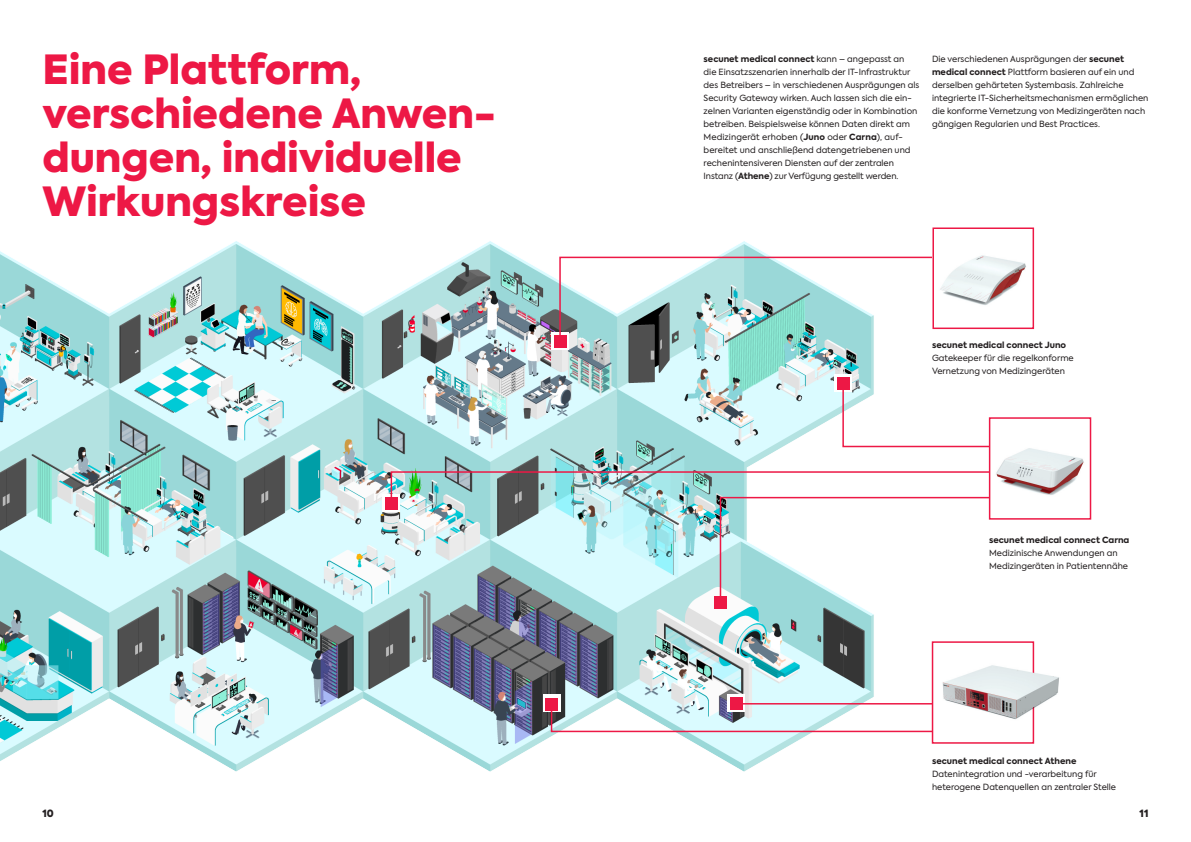
<style>
.page{position:relative;width:1191px;height:842px;background:#fff}
.page>*{position:absolute;margin:0;border:0;box-sizing:border-box;transform-origin:0 0}
.Headline1__40pt{font:900 40px/44px "Axiforma";color:#ed1845}
.t1{font:900 10px "Axiforma";color:#231f20}
.Fließtext{font:8.5px/13px "Axiforma";color:#231f20}
.Fließtext-2{font:800 8.5px "Axiforma";color:#231f20}
.s1{font-weight:800}
</style>
<div class="page">
<img style="left:0;top:241px;width:874px;height:531px">
<div style="left:989px;top:417px;width:102px;height:103px;border:2px solid #ed1845"></div>
<img style="left:996px;top:448px;width:88px;height:47px">
<div style="left:932px;top:227px;width:102px;height:102px;border:2px solid #ed1845"></div>
<img style="left:940px;top:255px;width:86px;height:50px">
<div style="left:714px;top:596px;width:12px;height:12px;background:#ed1845"></div>
<svg style="left:551px;top:333px;width:17px;height:17px"></svg>
<svg style="left:558px;top:256px;width:375px;height:87px"></svg>
<div style="left:554px;top:335px;width:12px;height:12px;background:#ed1845"></div>
<svg style="left:383px;top:495px;width:7px;height:17px"></svg>
<svg style="left:390px;top:470px;width:601px;height:134px"></svg>
<div style="left:385px;top:497px;width:12px;height:12px;background:#ed1845"></div>
<div style="left:834px;top:374px;width:17px;height:17px;background:#fff"></div>
<svg style="left:841px;top:382px;width:149px;height:66px"></svg>
<div style="left:837px;top:377px;width:12px;height:12px;background:#ed1845"></div>
<svg style="left:543px;top:695px;width:17px;height:17px"></svg>
<svg style="left:728px;top:695px;width:17px;height:8px"></svg>
<div style="left:730px;top:698px;width:12px;height:12px;background:#ed1845"></div>
<div style="left:931px;top:641px;width:103px;height:103px;border:2px solid #ed1845"></div>
<img style="left:942px;top:659px;width:93px;height:65px">
<img style="left:943px;top:665px;width:116px;height:53px">
<svg style="left:550px;top:703px;width:383px;height:30px"></svg>
<div style="left:545px;top:698px;width:12px;height:12px;background:#ed1845"></div>
<p class="Headline1__40pt" style="left:43px;top:48px;width:320px">Eine Plattform,</p>
<p class="Headline1__40pt" style="left:43px;top:92px;width:454px">verschiedene Anwen&shy;dungen, individuelle<br>Wirkungskreise</p>
<p class="Fließtext" style="left:703px;top:53px;width:217px"><span class="s1">secunet medical connect</span> kann – angepasst an die Einsatzszenarien innerhalb der IT-Infrastruktur des Betreibers – in verschiedenen Ausprägungen als Security Gateway wirken. Auch lassen sich die ein&shy;zelnen Varianten eigenständig oder in Kombination betreiben. Beispielsweise können Daten direkt am Medizingerät erhoben (<span class="s1">Juno</span> oder <span class="s1">Carna</span>), auf&shy;bereitet und anschließend datengetriebenen und rechenintensiveren Diensten auf der zentralen Instanz (<span class="s1">Athene</span>) zur Verfügung gestellt werden.</p>
<p class="Fließtext" style="left:932px;top:53px;width:218px">Die verschiedenen Ausprägungen der <span class="s1">secunet medical connect</span> Plattform basieren auf ein und derselben gehärteten Systembasis. Zahlreiche integrierte IT-Sicherheitsmechanismen ermöglichen die konforme Vernetzung von Medizingeräten nach gängigen Regularien und Best Practices.</p>
<p class="Fließtext-2" style="left:932px;top:339px;width:136px">secunet medical connect Juno</p>
<p class="Fließtext" style="left:932px;top:352px;width:143px">Gatekeeper für die regelkonforme<br>Vernetzung von Medizingeräten</p>
<p class="Fließtext-2" style="left:989px;top:534px;width:142px">secunet medical connect Carna</p>
<p class="Fließtext" style="left:989px;top:547px;width:140px">Medizinische Anwendungen an<br>Medizingeräten in Patientennähe</p>
<p class="Fließtext-2" style="left:932px;top:755px;width:146px">secunet medical connect Athene</p>
<p class="Fließtext" style="left:932px;top:768px;width:186px">Datenintegration und -verarbeitung für heterogene Datenquellen an zentraler Stelle</p>
<p class="t1" style="left:43px;top:806px;width:13px">10</p>
<p class="t1" style="left:1139px;top:806px;width:10px">11</p>
</div>
